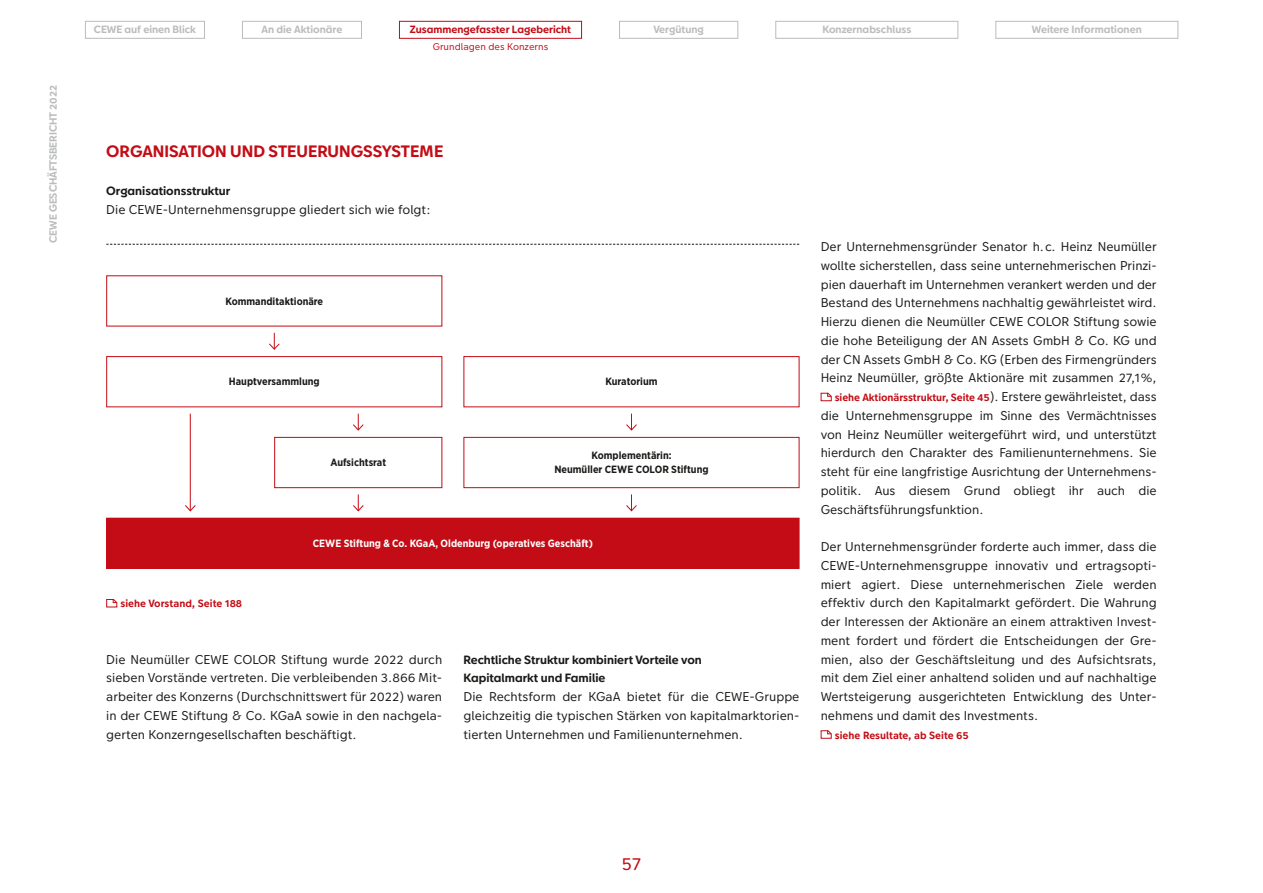
<style>
.page{position:relative;width:1263px;height:893px;background:#fff}
.page>*{position:absolute;margin:0;border:0;box-sizing:border-box;transform-origin:0 0}
.t1{font:18px "CEWE Head";color:#c30c15}
.t2{font:700 16.5px "CEWE Head";color:#c30c15}
.t3{font:12.75px/18.8px "CEWE Text";color:#1a1a18;text-align:justify}
.t4{font:700 12px/18.8px "CEWE Head";color:#1a1a18}
.t5{font:700 10.5px "CEWE Text";letter-spacing:-.005em;color:#c30c15}
.t6{font:700 10.5px "CEWE Head";color:#bbbcbd}
.t7{font:700 10.5px/13.5px "Gotham Narrow";color:#1a1a18;text-align:center}
.t8{font:700 10.5px "Gotham Narrow";color:#fff}
.t9{font:700 10.5px "CEWE Head";color:#c30c15}
.t10{font:9.75px "CEWE Text";color:#c30c15}
.s1{font-weight:400;font-size:12.75px;color:#1a1a18}
</style>
<div class="page">
<svg style="left:106px;top:599px;width:12px;height:9px"></svg>
<svg style="left:820px;top:392px;width:12px;height:9px"></svg>
<svg style="left:820px;top:730px;width:12px;height:9px"></svg>
<div style="left:106px;top:356px;width:336px;height:51px;border:1px solid #c30c15"></div>
<div style="left:274px;top:437px;width:168px;height:51px;border:1px solid #c30c15"></div>
<div style="left:107px;top:518px;width:692px;height:50px;background:#c30c15"></div>
<div style="left:106px;top:518px;width:693px;height:51px;border:1px solid #c30c15"></div>
<div style="left:463px;top:356px;width:336px;height:51px;border:1px solid #c30c15"></div>
<div style="left:463px;top:437px;width:336px;height:51px;border:1px solid #c30c15"></div>
<svg style="left:269px;top:333px;width:11px;height:17px"></svg>
<svg style="left:353px;top:414px;width:11px;height:17px"></svg>
<hr style="left:190px;top:414px;width:1px;height:97px;background:#c30c15">
<svg style="left:185px;top:504px;width:11px;height:8px"></svg>
<svg style="left:626px;top:414px;width:11px;height:17px"></svg>
<svg style="left:353px;top:494px;width:11px;height:18px"></svg>
<svg style="left:626px;top:494px;width:11px;height:18px"></svg>
<svg style="left:106px;top:244px;width:693px;height:1px"></svg>
<div style="left:85px;top:21px;width:120px;height:18px;border:1px solid #bbbcbd"></div>
<div style="left:242px;top:21px;width:120px;height:18px;border:1px solid #bbbcbd"></div>
<div style="left:399px;top:21px;width:183px;height:18px;border:1px solid #c30c15"></div>
<div style="left:619px;top:21px;width:119px;height:18px;border:1px solid #bbbcbd"></div>
<div style="left:775px;top:21px;width:183px;height:18px;border:1px solid #bbbcbd"></div>
<div style="left:995px;top:21px;width:183px;height:18px;border:1px solid #bbbcbd"></div>
<p class="t6" style="left:47px;top:243px;width:159px;rotate:-90deg">CEWE GESCHÄFTSBERICHT 2022</p>
<p class="t6" style="left:94px;top:23px;width:104px">CEWE auf einen Blick</p>
<p class="t6" style="left:262px;top:23px;width:82px">An die Aktionäre</p>
<p class="t9" style="left:410px;top:23px;width:163px">Zusammengefasster Lagebericht</p>
<p class="t6" style="left:653px;top:23px;width:52px">Vergütung</p>
<p class="t6" style="left:822px;top:23px;width:90px">Konzernabschluss</p>
<p class="t6" style="left:1032px;top:23px;width:111px">Weitere Informationen</p>
<p class="t10" style="left:433px;top:41px;width:117px">Grundlagen des Konzerns</p>
<p class="t2" style="left:106px;top:141px;width:338px">ORGANISATION UND STEUERUNGSSYSTEME</p>
<p class="t4" style="left:106px;top:181px;width:126px">Organisationsstruktur</p>
<p class="t3" style="left:106px;top:200px;width:326px">Die CEWE-Unternehmensgruppe gliedert sich wie folgt:</p>
<p class="t7" style="left:225px;top:294px;width:99px">Kommanditaktionäre</p>
<p class="t7" style="left:229px;top:375px;width:92px">Hauptversammlung</p>
<p class="t7" style="left:330px;top:456px;width:57px">Aufsichtsrat</p>
<p class="t7" style="left:605px;top:375px;width:54px">Kuratorium</p>
<p class="t7" style="left:554px;top:449px;width:156px">Komplementärin:<br>Neumüller CEWE COLOR Stiftung</p>
<p class="t5" style="left:120px;top:597px;width:123px">siehe Vorstand, Seite 188</p>
<p class="t8" style="left:313px;top:537px;width:282px">CEWE Stiftung &amp; Co. KGaA, Oldenburg (operatives Geschäft)</p>
<p class="t3" style="left:106px;top:650px;width:337px">Die Neumüller CEWE COLOR Stiftung wurde 2022 durch sieben Vorstände vertreten. Die verbleibenden 3.866 Mit&shy;arbeiter des Konzerns (Durchschnittswert für 2022) waren in der CEWE Stiftung &amp; Co. KGaA sowie in den nachgela&shy;gerten Konzerngesellschaften beschäftigt.</p>
<p class="t4" style="left:463px;top:650px;width:240px">Rechtliche Struktur kombiniert Vorteile von<br>Kapitalmarkt und Familie</p>
<p class="t3" style="left:463px;top:687px;width:337px">Die Rechtsform der KGaA bietet für die CEWE-Gruppe gleichzeitig die typischen Stärken von kapitalmarktorien&shy;tierten Unternehmen und Familienunternehmen.</p>
<p class="t3" style="left:821px;top:237px;width:337px">Der Unternehmensgründer Senator h. c. Heinz Neumüller wollte sicherstellen, dass seine unternehmerischen Prinzi&shy;pien dauerhaft im Unternehmen verankert werden und der Bestand des Unternehmens nachhaltig gewährleistet wird.<br>Hierzu dienen die Neumüller CEWE COLOR Stiftung sowie die hohe Beteiligung der AN Assets GmbH &amp; Co. KG und der CN Assets GmbH &amp; Co. KG (Erben des Firmengründers Heinz Neumüller, größte Aktionäre mit zusammen 27,1 %,</p>
<p class="t5" style="left:835px;top:391px;width:323px">siehe Aktionärsstruktur, Seite 45<span class="s1">). Erstere gewährleistet, dass</span></p>
<p class="t3" style="left:821px;top:406px;width:337px">die Unternehmensgruppe im Sinne des Vermächtnisses von Heinz Neumüller weitergeführt wird, und unterstützt hierdurch den Charakter des Familienunternehmens. Sie steht für eine langfristige Ausrichtung der Unternehmens&shy;politik. Aus diesem Grund obliegt ihr auch die Geschäftsführungsfunktion.</p>
<p class="t3" style="left:821px;top:537px;width:337px">Der Unternehmensgründer forderte auch immer, dass die CEWE-Unternehmensgruppe innovativ und ertragsopti&shy;miert agiert. Diese unternehmerischen Ziele werden effektiv durch den Kapitalmarkt gefördert. Die Wahrung der Interessen der Aktionäre an einem attraktiven Invest&shy;ment fordert und fördert die Entscheidungen der Gre&shy;mien, also der Geschäftsleitung und des Aufsichtsrats, mit dem Ziel einer anhaltend soliden und auf nachhaltige Wertsteigerung ausgerichteten Entwicklung des Unter&shy;nehmens und damit des Investments.</p>
<p class="t5" style="left:835px;top:728px;width:135px">siehe Resultate, ab Seite 65</p>
<h1 class="t1" style="left:621px;top:853px;width:22px">57</h1>
</div>
